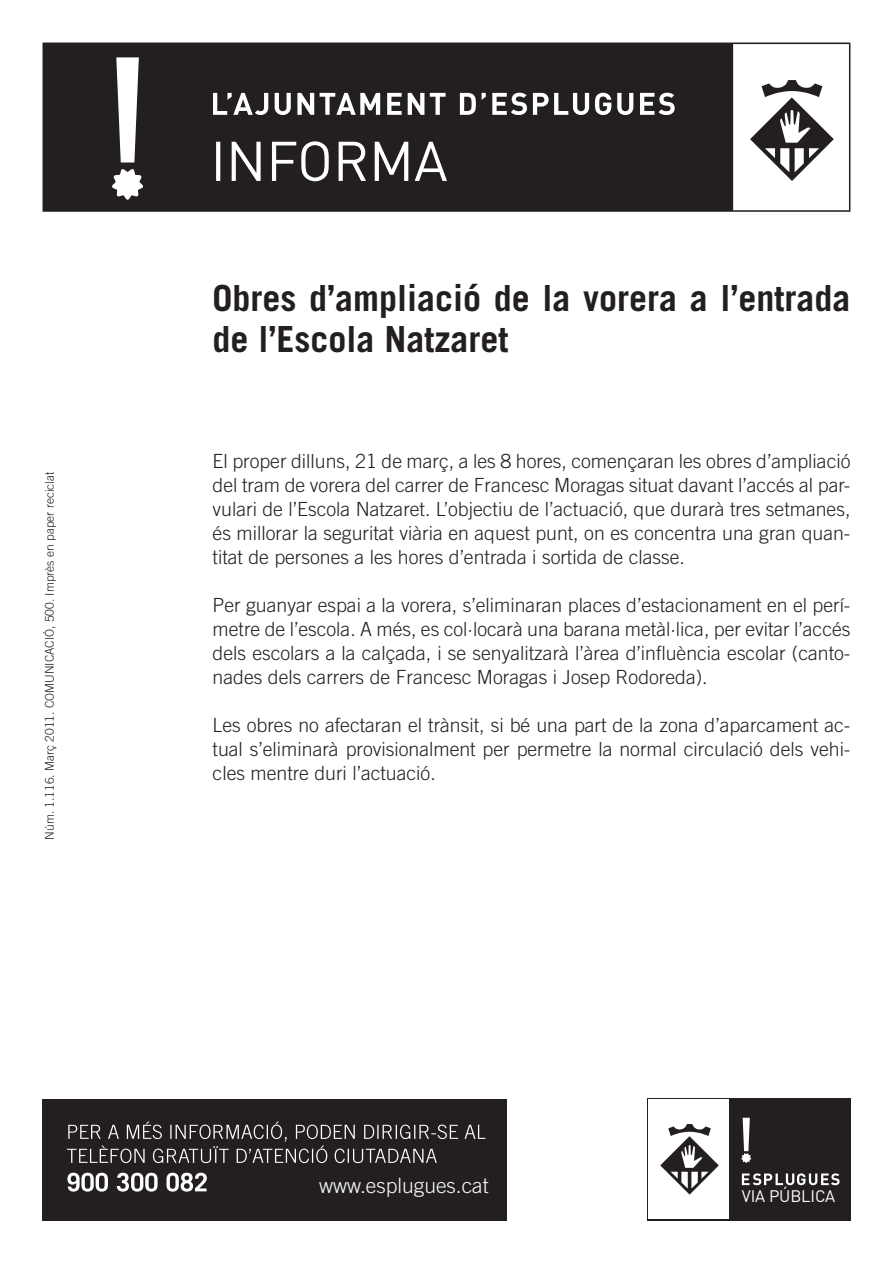
<style>
.page{position:relative;width:893px;height:1263px;background:#fff}
.page>*{position:absolute;margin:0;border:0;box-sizing:border-box;transform-origin:0 0}
.t1{font:700 36px/40.5px "Trade Gothic LT Com";color:#231f20}
.t2{font:300 21px "Trade Gothic LT Com";color:#fafafa}
.t3{font:300 19.5px/24px "Trade Gothic LT Com";color:#231f20;text-align:justify}
.t4{font:16.5px "DIN";letter-spacing:-.01em;color:#fff}
.t5{font:300 12px "Trade Gothic LT Com";color:#231f20}
</style>
<div class="page">
<svg style="left:43px;top:43px;width:807px;height:169px;background:#433f40"></svg>
<svg style="left:216px;top:141px;width:231px;height:40px"></svg>
<svg style="left:213px;top:93px;width:462px;height:22px"></svg>
<svg style="left:112px;top:57px;width:32px;height:143px"></svg>
<div style="left:43px;top:1098px;width:464px;height:122px;background:#231f20"></div>
<svg style="left:67px;top:1173px;width:140px;height:18px"></svg>
<svg style="left:67px;top:1121px;width:418px;height:42px"></svg>
<div style="left:647px;top:1098px;width:203px;height:122px;background:#231f20"></div>
<div style="left:648px;top:1100px;width:81px;height:119px;background:#fff"></div>
<svg style="left:660px;top:1124px;width:59px;height:70px"></svg>
<svg style="left:741px;top:1118px;width:10px;height:45px"></svg>
<svg style="left:742px;top:1173px;width:97px;height:12px"></svg>
<p class="t5" style="left:43px;top:840px;width:370px;rotate:-90deg">Núm. 1.116. Març 2011. COMUNICACIÓ, 500. Imprès en paper reciclat</p>
<p class="t1" style="left:213px;top:278px;width:639px">Obres d’ampliació de la vorera a l’entrada de l’Escola Natzaret</p>
<p class="t3" style="left:213px;top:448px;width:639px">El proper dilluns, 21 de març, a les 8 hores, començaran les obres d’ampliació del tram de vorera del carrer de Francesc Moragas situat davant l’accés al par&shy;vulari de l’Escola Natzaret. L’objectiu de l’actuació, que durarà tres setmanes, és millorar la seguritat viària en aquest punt, on es concentra una gran quan&shy;titat de persones a les hores d’entrada i sortida de classe.</p>
<p class="t3" style="left:213px;top:592px;width:639px">Per guanyar espai a la vorera, s’eliminaran places d’estacionament en el perí&shy;metre de l’escola. A més, es col·locarà una barana metàl·lica, per evitar l’accés dels escolars a la calçada, i se senyalitzarà l’àrea d’influència escolar (canto&shy;nades dels carrers de Francesc Moragas i Josep Rodoreda).</p>
<p class="t3" style="left:213px;top:712px;width:639px">Les obres no afectaran el trànsit, si bé una part de la zona d’aparcament ac&shy;tual s’eliminarà provisionalment per permetre la normal circulació dels vehi&shy;cles mentre duri l’actuació.</p>
<p class="t2" style="left:319px;top:1173px;width:171px">www.esplugues.cat</p>
<p class="t4" style="left:742px;top:1186px;width:95px">VIA PÚBLICA</p>
</div>
